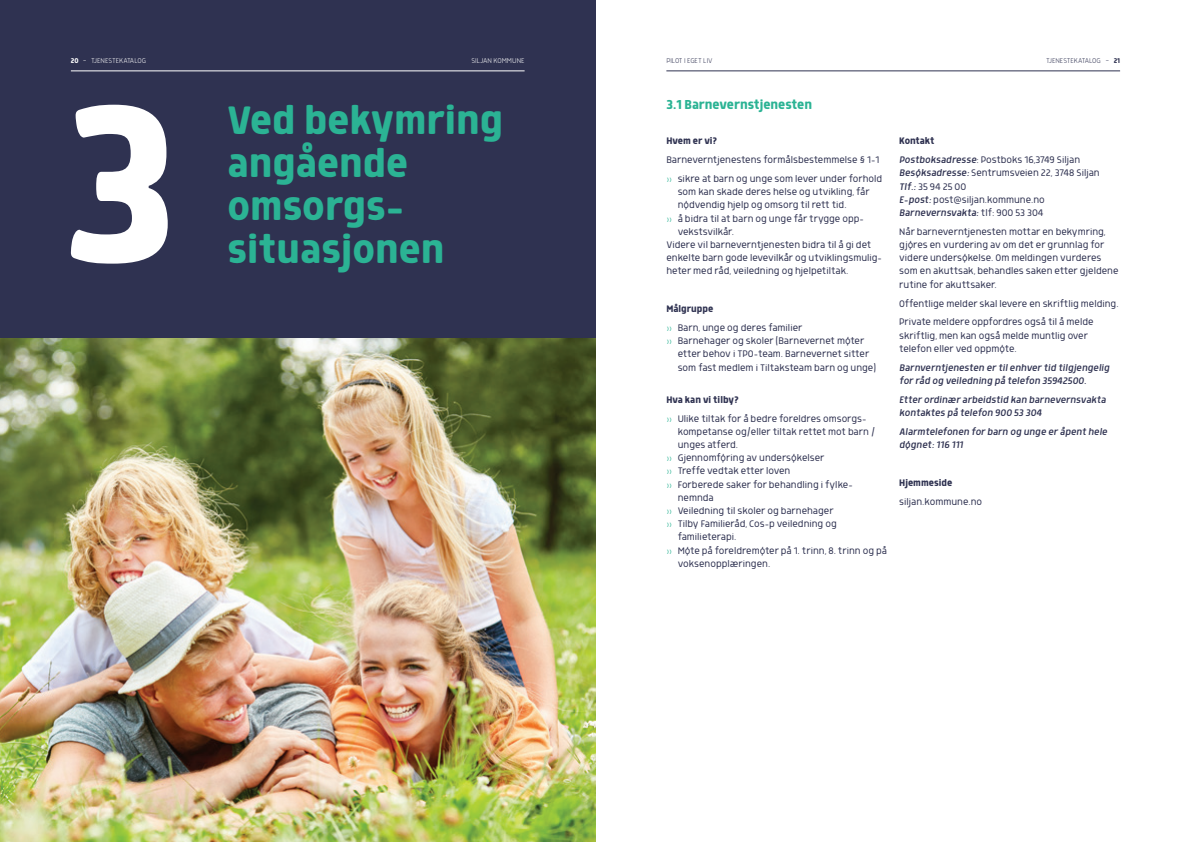
<style>
.page{position:relative;width:1191px;height:842px;background:#fff}
.page>*{position:absolute;margin:0;border:0;box-sizing:border-box;transform-origin:0 0}
.t1{font:500 261px "Morl";color:#fff}
.t2{font:500 46px/43px "Morl";color:#2bb394}
.t3{font:500 15px "Morl";color:#2bb394}
.t4{font:300 11px/13.2px "Morl";color:#2f3251}
.t5{font:italic 300 11px/13.2px "Morl";color:#2f3251}
.t6{font:300 11px "Morl";letter-spacing:-.02em;color:#2f3251}
.t7{font:500 11px "Morl";color:#2f3251}
.t8{font:200 8px "Morl";color:#fff}
.t9{font:200 8px "Morl";color:#2f3251}
.s1{font-weight:500}
.s2{font-weight:200;color:#2bb394}
.s3{font-style:italic}
</style>
<div class="page">
<hr style="left:666px;top:71px;width:454px;height:1px;background:#2f3251">
<div style="left:0;top:0;width:595px;height:842px;background:#2f3251"></div>
<hr style="left:71px;top:71px;width:453px;height:1px;background:#fff">
<img style="left:0;top:339px;width:595px;height:503px">
<p class="t8" style="left:71px;top:56px;width:77px"><span class="s1">20</span> — TJENESTEKATALOG</p>
<p class="t8" style="left:471px;top:56px;width:55px">SILJAN KOMMUNE</p>
<p class="t9" style="left:666px;top:56px;width:48px">PILOT I EGET LIV</p>
<p class="t9" style="left:1046px;top:56px;width:76px">TJENESTEKATALOG — <span class="s1">21</span></p>
<h3 class="t3" style="left:666px;top:97px;width:147px">3.1 Barnevernstjenesten</h3>
<p class="t7" style="left:666px;top:135px;width:53px">Hvem er vi?</p>
<p class="t4" style="left:666px;top:150px;width:217px;line-height:18.9px">Barneverntjenestens formålsbestemmelse § 1-1 <span class="s2">»</span> sikre at barn og unge som lever under forhold</p>
<p class="t4" style="left:677px;top:185px;width:194px">som kan skade deres helse og utvikling, får</p>
<p class="t4" style="left:677px;top:198px;width:170px">nødvendig hjelp og omsorg til rett tid.</p>
<p class="t4" style="left:666px;top:212px;width:199px"><span class="s2">»</span> å bidra til at barn og unge får trygge opp-</p>
<p class="t4" style="left:677px;top:225px;width:58px">vekstsvilkår.</p>
<p class="t4" style="left:666px;top:238px;width:206px">Videre vil barneverntjenesten bidra til å gi det</p>
<p class="t4" style="left:666px;top:251px;width:217px">enkelte barn gode levevilkår og utviklingsmulig-</p>
<p class="t4" style="left:666px;top:264px;width:183px">heter med råd, veiledning og hjelpetiltak.</p>
<p class="t4" style="left:666px;top:299px;width:138px;line-height:18.9px"><span class="s1">Målgruppe<br></span><span class="s2">»</span> Barn, unge og deres familier</p>
<p class="t4" style="left:677px;top:334px;width:200px;text-indent:-11px"><span class="s2">»</span> Barnehager og skoler (Barnevernet møter etter behov i TPO-team. Barnevernet sitter som fast medlem i Tiltaksteam barn og unge)</p>
<p class="t4" style="left:666px;top:390px;width:201px;line-height:18.9px"><span class="s1">Hva kan vi tilby?<br></span><span class="s2">»</span> Ulike tiltak for å bedre foreldres omsorgs-</p>
<p class="t4" style="left:677px;top:425px;width:199px">kompetanse og/eller tiltak rettet mot barn /</p>
<p class="t4" style="left:677px;top:438px;width:62px">unges atferd.</p>
<p class="t4" style="left:666px;top:451px;width:160px"><span class="s2">»</span> Gjennomføring av undersøkelser</p>
<p class="t6" style="left:666px;top:465px;width:125px"><span class="s2">»</span> Treffe vedtak etter loven</p>
<p class="t4" style="left:666px;top:478px;width:188px"><span class="s2">»</span> Forberede saker for behandling i fylke-</p>
<p class="t4" style="left:677px;top:491px;width:38px">nemnda</p>
<p class="t4" style="left:666px;top:504px;width:169px"><span class="s2">»</span> Veiledning til skoler og barnehager</p>
<p class="t4" style="left:666px;top:517px;width:172px"><span class="s2">»</span> Tilby Familieråd, Cos-p veiledning og</p>
<p class="t4" style="left:677px;top:530px;width:60px">familieterapi.</p>
<p class="t4" style="left:666px;top:544px;width:222px"><span class="s2">»</span> Møte på foreldremøter på 1. trinn, 8. trinn og på</p>
<p class="t4" style="left:677px;top:557px;width:94px">voksenopplæringen.</p>
<h1 class="t1" style="left:63px;top:38px;width:117px">3</h1>
<h2 class="t2" style="left:227px;top:97px;width:277px">Ved bekymring angående omsorgs&shy;situasjonen</h2>
<p class="t4" style="left:899px;top:131px;width:182px;line-height:18.9px"><span class="s1">Kontakt<br></span><span class="s3">Postboksadresse</span>: Postboks 16,3749 Siljan</p>
<p class="t4" style="left:899px;top:166px;width:202px"><span class="s3">Besøksadresse:</span> Sentrumsveien 22, 3748 Siljan<br><span class="s3">Tlf.:</span> 35 94 25 00<br><span class="s3">E-post:</span> post@siljan.kommune.no<br><span class="s3">Barnevernsvakta:</span> tlf: 900 53 304</p>
<p class="t4" style="left:899px;top:225px;width:221px">Når barneverntjenesten mottar en bekymring, gjøres en vurdering av om det er grunnlag for videre undersøkelse. Om meldingen vurderes som en akuttsak, behandles saken etter gjeldene rutine for akuttsaker.</p>
<p class="t4" style="left:899px;top:294px;width:221px;line-height:18.9px">Offentlige melder skal levere en skriftlig melding.<br>Private meldere oppfordres også til å melde</p>
<p class="t4" style="left:899px;top:329px;width:190px">skriftlig, men kan også melde muntlig over telefon eller ved oppmøte.</p>
<p class="t5" style="left:899px;top:360px;width:212px">Barnverntjenesten er til enhver tid tilgjengelig for råd og veiledning på telefon 35942500.</p>
<p class="t5" style="left:899px;top:393px;width:208px">Etter ordinær arbeidstid kan barnevernsvakta kontaktes på telefon 900 53 304</p>
<p class="t5" style="left:899px;top:425px;width:210px">Alarmtelefonen for barn og unge er åpent hele døgnet: 116 111</p>
<p class="t7" style="left:899px;top:476px;width:55px">Hjemmeside</p>
<p class="t4" style="left:899px;top:495px;width:84px">siljan.kommune.no</p>
</div>
